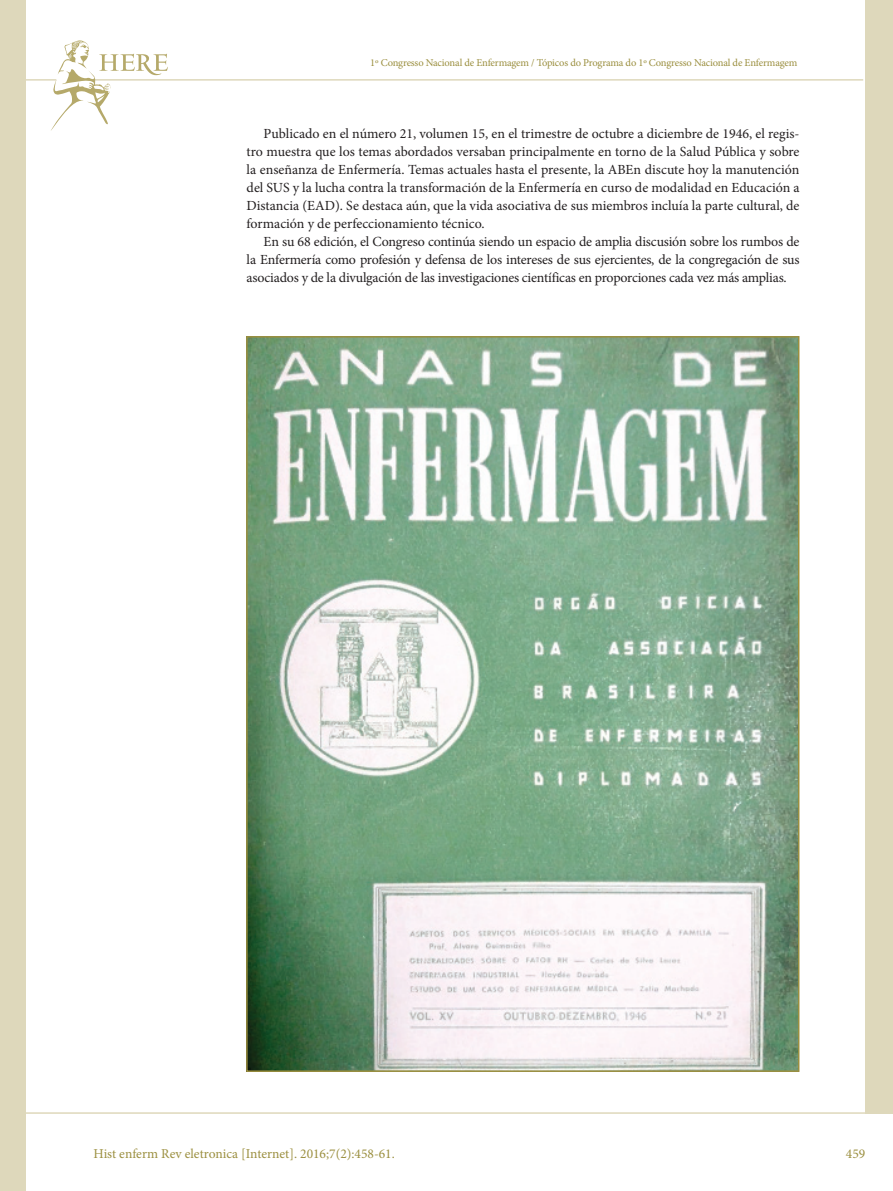
<style>
.page{position:relative;width:893px;height:1191px;background:#fff}
.page>*{position:absolute;margin:0;border:0;box-sizing:border-box;transform-origin:0 0}
.t1{font:13.95px/18px "Minion Pro";letter-spacing:-.01em;color:#231f20;text-align:justify}
.t2{font:13.5px "Minion Pro";color:#9b8f3f}
.t3{font:10.5px "Minion Pro";letter-spacing:-.015em;color:#9b8f3f}
</style>
<div class="page">
<hr style="left:0;top:1112px;width:893px;height:1px;background:#ded8bb">
<hr style="left:0;top:79px;width:863px;height:2px;background:#ded8bb">
<div style="left:865px;top:0;width:28px;height:1113px;background:#ded8bb"></div>
<div style="left:0;top:0;width:26px;height:1191px;background:#ded8bb"></div>
<svg style="left:50px;top:40px;width:118px;height:91px"></svg>
<img style="left:249px;top:339px;width:547px;height:730px">
<p class="t3" style="left:370px;top:56px;width:429px">1º Congresso Nacional de Enfermagem / Tópicos do Programa do 1º Congresso Nacional de Enfermagem</p>
<p class="t1" style="left:247px;top:124px;width:554px;text-indent:17px">Publicado en el número 21, volumen 15, en el trimestre de octubre a diciembre de 1946, el regis&shy;tro muestra que los temas abordados versaban principalmente en torno de la Salud Pública y sobre la enseñanza de Enfermería. Temas actuales hasta el presente, la ABEn discute hoy la manutención del SUS y la lucha contra la transformación de la Enfermería en curso de modalidad en Educación a Distancia (EAD). Se destaca aún, que la vida asociativa de sus miembros incluía la parte cultural, de formación y de perfeccionamiento técnico.</p>
<p class="t1" style="left:247px;top:232px;width:554px;text-indent:17px">En su 68 edición, el Congreso continúa siendo un espacio de amplia discusión sobre los rumbos de la Enfermería como profesión y defensa de los intereses de sus ejercientes, de la congregación de sus asociados y de la divulgación de las investigaciones científicas en proporciones cada vez más amplias.</p>
<p class="t2" style="left:94px;top:1144px;width:303px">Hist enferm Rev eletronica [Internet]. 2016;7(2):458-61.</p>
<p class="t2" style="left:846px;top:1144px;width:21px">459</p>
</div>
